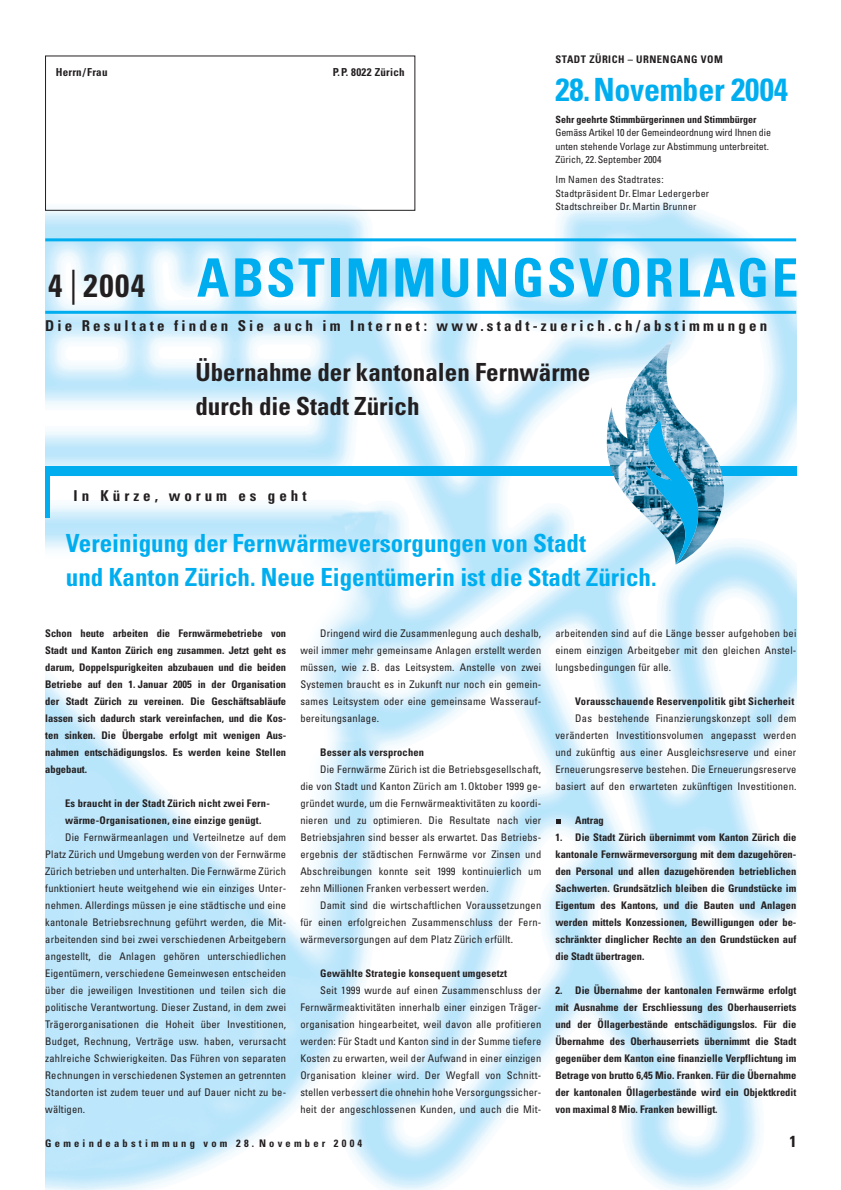
<style>
.page{position:relative;width:841px;height:1190px;background:#fff}
.page>*{position:absolute;margin:0;border:0;box-sizing:border-box;transform-origin:0 0}
.t1{font:700 condensed 53px "Univers";letter-spacing:.05em;color:#00aeef}
.t2{font:700 condensed 32px "Univers";letter-spacing:-.01em;color:#00aeef}
.t3{font:700 condensed 25px/34px "Univers";color:#00aeef}
.t4{font:700 condensed 25px/34px "Univers";color:#231f20}
.t5{font:700 condensed 16px "Univers";color:#231f20}
.t6{font:700 condensed 15px "Univers";letter-spacing:.265em;color:#231f20}
.t7{font:700 condensed 14.9px "Univers";letter-spacing:.215em;color:#231f20}
.t8{font:700 condensed 11px "Univers";letter-spacing:.02em;color:#231f20}
.t9{font:condensed 10.5px/17px "Univers";letter-spacing:.02em;color:#231f20;text-align:justify}
.t10{font:700 condensed 10.5px/17px "Univers";letter-spacing:.02em;color:#231f20;text-align:justify}
.t11{font:700 condensed 10.5px "Univers";letter-spacing:.305em;color:#231f20}
.t12{font:700 condensed 10.5px "Univers";letter-spacing:.045em;color:#231f20}
.t13{font:condensed 10px/13.5px "Univers";color:#231f20}
.t14{font:condensed 10px/13.5px "Univers";letter-spacing:.02em;color:#231f20}
.t15{font:700 condensed 10px "Univers";color:#231f20}
.s1{font-size:32px;color:#231f20}
.s2{font-weight:400;font-size:35px;color:#231f20}
</style>
<div class="page">
<img style="left:45px;top:163px;width:751px;height:1027px">
<div style="left:45px;top:56px;width:370px;height:155px;border:1px solid #231f20"></div>
<hr style="left:45px;top:238px;width:751px;height:3px;background:#00aeef">
<hr style="left:45px;top:311px;width:751px;height:3px;background:#00aeef">
<svg style="left:556px;top:819px;width:5px;height:5px"></svg>
<div style="left:45px;top:467px;width:751px;height:9px;background:#00aeef"></div>
<div style="left:45px;top:467px;width:5px;height:51px;background:#00aeef"></div>
<img style="left:595px;top:339px;width:148px;height:226px">
<svg style="left:646px;top:420px;width:54px;height:145px;background:#52abd0"></svg>
<p class="t8" style="left:56px;top:68px;width:53px">Herrn/Frau</p>
<p class="t8" style="left:333px;top:68px;width:73px">P.P. 8022 Zürich</p>
<p class="t12" style="left:555px;top:56px;width:169px">STADT ZÜRICH – URNENGANG VOM</p>
<h2 class="t2" style="left:555px;top:78px;width:234px">28.November 2004</h2>
<p class="t15" style="left:555px;top:116px;width:203px">Sehr geehrte Stimmbürgerinnen und Stimmbürger</p>
<p class="t13" style="left:555px;top:127px;width:217px">Gemäss Artikel 10 der Gemeindeordnung wird Ihnen die unten stehende Vorlage zur Abstimmung unterbreitet.<br>Zürich, 22. September 2004</p>
<p class="t14" style="left:555px;top:174px;width:155px">Im Namen des Stadtrates:<br>Stadtpräsident Dr. Elmar Ledergerber<br>Stadtschreiber Dr. Martin Brunner</p>
<h1 class="t1" style="left:48px;top:258px;width:752px"><span class="s1">4</span> <span class="s2">|</span> <span class="s1">2004</span> ABSTIMMUNGSVORLAGE</h1>
<h3 class="t7" style="left:45px;top:320px;width:724px">Die Resultate finden Sie auch im Internet: www.stadt-zuerich.ch/abstimmungen</h3>
<h3 class="t4" style="left:195px;top:357px;width:396px">Übernahme der kantonalen Fernwärme durch die Stadt Zürich</h3>
<h3 class="t6" style="left:74px;top:490px;width:234px">In Kürze, worum es geht</h3>
<h3 class="t3" style="left:66px;top:529px;width:592px">Vereinigung der Fernwärmeversorgungen von Stadt<br>und Kanton Zürich. Neue Eigentümerin ist die Stadt Zürich.</h3>
<p class="t10" style="left:45px;top:626px;width:242px">Schon heute arbeiten die Fernwärmebetriebe von Stadt und Kanton Zürich eng zusammen. Jetzt geht es darum, Doppelspurigkeiten abzubauen und die beiden Betriebe auf den 1. Januar 2005 in der Organisation der Stadt Zürich zu vereinen. Die Geschäftsabläufe lassen sich dadurch stark vereinfachen, und die Kos&shy;ten sinken. Die Übergabe erfolgt mit wenigen Aus&shy;nahmen entschädigungslos. Es werden keine Stellen abgebaut.</p>
<p class="t10" style="left:65px;top:796px;width:206px">Es braucht in der Stadt Zürich nicht zwei Fern&shy;wärme-Organisationen, eine einzige genügt.</p>
<p class="t9" style="left:45px;top:830px;width:242px;text-indent:20px">Die Fernwärmeanlagen und Verteilnetze auf dem Platz Zürich und Umgebung werden von der Fernwärme Zürich betrieben und unterhalten. Die Fernwärme Zürich funktioniert heute weitgehend wie ein einziges Unter&shy;nehmen. Allerdings müssen je eine städtische und eine kantonale Betriebsrechnung geführt werden, die Mit&shy;arbeitenden sind bei zwei verschiedenen Arbeitgebern angestellt, die Anlagen gehören unterschiedlichen Eigentümern, verschiedene Gemeinwesen entscheiden über die jeweiligen Investitionen und teilen sich die politische Verantwortung. Dieser Zustand, in dem zwei Trägerorganisationen die Hoheit über Investitionen, Budget, Rechnung, Verträge usw. haben, verursacht zahlreiche Schwierigkeiten. Das Führen von separaten Rechnungen in verschiedenen Systemen an getrennten Standorten ist zudem teuer und auf Dauer nicht zu be&shy;wältigen.</p>
<p class="t9" style="left:555px;top:626px;width:242px">arbeitenden sind auf die Länge besser aufgehoben bei einem einzigen Arbeitgeber mit den gleichen Anstel&shy;lungsbedingungen für alle.</p>
<p class="t10" style="left:575px;top:694px;width:220px">Vorausschauende Reservenpolitik gibt Sicherheit</p>
<p class="t9" style="left:555px;top:711px;width:242px;text-indent:20px">Das bestehende Finanzierungskonzept soll dem veränderten Investitionsvolumen angepasst werden und zukünftig aus einer Ausgleichsreserve und einer Erneuerungsreserve bestehen. Die Erneuerungsreserve basiert auf den erwarteten zukünftigen Investitionen.</p>
<p class="t10" style="left:575px;top:813px;width:30px">Antrag</p>
<p class="t10" style="left:555px;top:830px;width:242px">1. Die Stadt Zürich übernimmt vom Kanton Zürich die kantonale Fernwärmeversorgung mit dem dazugehören&shy;den Personal und allen dazugehörenden betrieblichen Sachwerten. Grundsätzlich bleiben die Grundstücke im Eigentum des Kantons, und die Bauten und Anlagen werden mittels Konzessionen, Bewilligungen oder be&shy;schränkter dinglicher Rechte an den Grundstücken auf die Stadt übertragen.</p>
<p class="t10" style="left:555px;top:983px;width:242px">2. Die Übernahme der kantonalen Fernwärme erfolgt mit Ausnahme der Erschliessung des Oberhauserriets und der Öllagerbestände entschädigungslos. Für die Übernahme des Oberhauserriets übernimmt die Stadt gegenüber dem Kanton eine finanzielle Verpflichtung im Betrage von brutto 6,45 Mio. Franken. Für die Übernahme der kantonalen Öllagerbestände wird ein Objektkredit von maximal 8 Mio. Franken bewilligt.</p>
<p class="t9" style="left:300px;top:626px;width:242px;text-indent:20px">Dringend wird die Zusammenlegung auch deshalb, weil immer mehr gemeinsame Anlagen erstellt werden müssen, wie z. B. das Leitsystem. Anstelle von zwei Systemen braucht es in Zukunft nur noch ein gemein&shy;sames Leitsystem oder eine gemeinsame Wasserauf&shy;bereitungsanlage.</p>
<p class="t10" style="left:320px;top:745px;width:105px">Besser als versprochen</p>
<p class="t9" style="left:300px;top:762px;width:242px;text-indent:20px">Die Fernwärme Zürich ist die Betriebsgesellschaft, die von Stadt und Kanton Zürich am 1. Oktober 1999 ge&shy;gründet wurde, um die Fernwärmeaktivitäten zu koordi&shy;nieren und zu optimieren. Die Resultate nach vier Betriebsjahren sind besser als erwartet. Das Betriebs&shy;ergebnis der städtischen Fernwärme vor Zinsen und Abschreibungen konnte seit 1999 kontinuierlich um zehn Millionen Franken verbessert werden.</p>
<p class="t9" style="left:300px;top:898px;width:242px;text-indent:20px">Damit sind die wirtschaftlichen Voraussetzungen für einen erfolgreichen Zusammenschluss der Fern&shy;wärmeversorgungen auf dem Platz Zürich erfüllt.</p>
<p class="t10" style="left:320px;top:966px;width:188px">Gewählte Strategie konsequent umgesetzt</p>
<p class="t9" style="left:300px;top:983px;width:242px;text-indent:20px">Seit 1999 wurde auf einen Zusammenschluss der Fernwärmeaktivitäten innerhalb einer einzigen Träger&shy;organisation hingearbeitet, weil davon alle profitieren werden: Für Stadt und Kanton sind in der Summe tiefere Kosten zu erwarten, weil der Aufwand in einer einzigen Organisation kleiner wird. Der Wegfall von Schnitt&shy;stellen verbessert die ohnehin hohe Versorgungssicher&shy;heit der angeschlossenen Kunden, und auch die Mit-</p>
<p class="t11" style="left:45px;top:1139px;width:319px">Gemeindeabstimmung vom 28. November 2004</p>
<h3 class="t5" style="left:790px;top:1135px;width:9px">1</h3>
</div>
